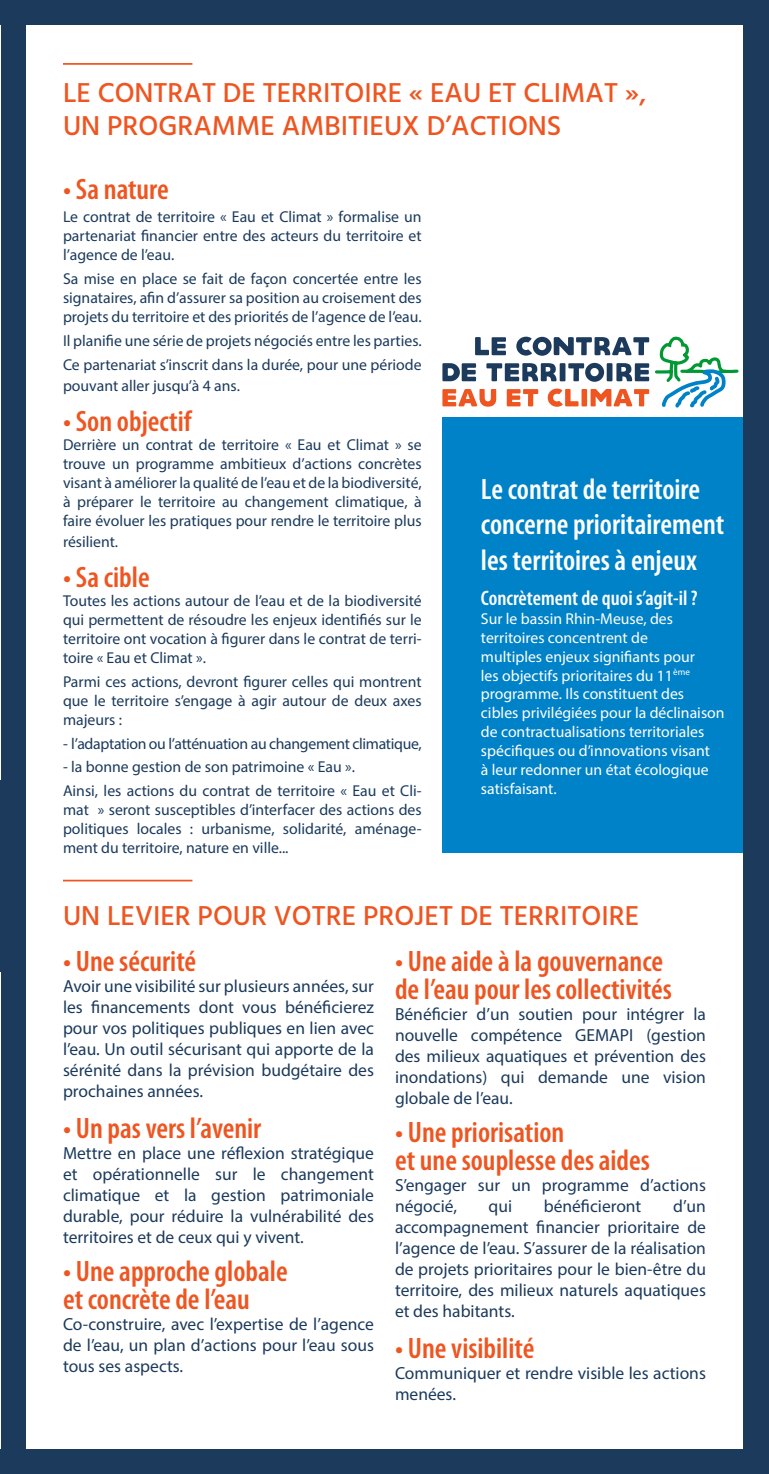
<style>
.page{position:relative;width:769px;height:1474px;background:#fff}
.page>*{position:absolute;margin:0;border:0;box-sizing:border-box;transform-origin:0 0}
.t1{font:600 condensed 29.57px/28px "Myriad Pro";color:#ee5521}
.t2{font:600 condensed 29.57px/35.5px "Myriad Pro";color:#fff}
.t3{font:500 28px/33.6px "Hind";color:#ee5521}
.t4{font:600 condensed 21px "Myriad Pro";color:#fff}
.t5{font:17.5px/21px "Myriad Pro";color:#1b3a5c;text-align:justify}
.t6{font:15.75px/18.9px "Myriad Pro";color:#1b3a5c;text-align:justify}
.t7{font:15.75px/18.9px "Myriad Pro";color:#fff}
.t8{font:15.75px "Myriad Pro";letter-spacing:-.02em;color:#1b3a5c}
</style>
<div class="page">
<hr style="left:63px;top:879px;width:129px;height:2px;background:#ee5521">
<hr style="left:63px;top:63px;width:129px;height:2px;background:#ee5521">
<hr style="left:0;top:780px;width:1px;height:191px;background:#1b3a5c">
<div style="left:442px;top:417px;width:327px;height:436px;background:#0082c9"></div>
<svg style="left:442px;top:336px;width:297px;height:72px"></svg>
<div style="left:1px;top:0;width:768px;height:24px;background:#1b3a5c"></div>
<div style="left:744px;top:0;width:25px;height:1473px;background:#1b3a5c"></div>
<div style="left:1px;top:1449px;width:768px;height:24px;background:#1b3a5c"></div>
<div style="left:1px;top:0;width:24px;height:1465px;background:#1b3a5c"></div>
<h2 class="t3" style="left:63px;top:77px;width:585px">LE CONTRAT DE TERRITOIRE « EAU ET CLIMAT »,<br>UN PROGRAMME AMBITIEUX D’ACTIONS</h2>
<h1 class="t1" style="left:63px;top:175px;width:107px">• Sa nature</h1>
<p class="t6" style="left:63px;top:207px;width:360px">Le contrat de territoire « Eau et Climat » formalise un partenariat financier entre des acteurs du territoire et l’agence de l’eau.</p>
<p class="t6" style="left:63px;top:269px;width:360px">Sa mise en place se fait de façon concertée entre les signataires, afin d’assurer sa position au croisement des projets du territoire et des priorités de l’agence de l’eau.</p>
<p class="t6" style="left:63px;top:328px;width:360px;line-height:23.8px">Il planifie une série de projets négociés entre les parties.<br>Ce partenariat s’inscrit dans la durée, pour une période</p>
<p class="t6" style="left:63px;top:376px;width:178px">pouvant aller jusqu’à 4 ans.</p>
<h1 class="t1" style="left:63px;top:408px;width:130px">• Son objectif</h1>
<p class="t6" style="left:63px;top:435px;width:360px">Derrière un contrat de territoire « Eau et Climat » se trouve un programme ambitieux d’actions concrètes visant à améliorer la qualité de l’eau et de la biodiversité, à préparer le territoire au changement climatique, à faire évoluer les pratiques pour rendre le territoire plus</p>
<p class="t6" style="left:63px;top:532px;width:57px">résilient.</p>
<h1 class="t1" style="left:63px;top:564px;width:88px">• Sa cible</h1>
<p class="t6" style="left:63px;top:591px;width:360px">Toutes les actions autour de l’eau et de la biodiversité qui permettent de résoudre les enjeux identifiés sur le territoire ont vocation à figurer dans le contrat de terri&shy;toire « Eau et Climat ».</p>
<p class="t6" style="left:63px;top:672px;width:360px">Parmi ces actions, devront figurer celles qui montrent que le territoire s’engage à agir autour de deux axes majeurs :</p>
<p class="t8" style="left:63px;top:733px;width:360px">- l’adaptation ou l’atténuation au changement climatique,</p>
<p class="t6" style="left:63px;top:755px;width:360px;line-height:23.8px">- la bonne gestion de son patrimoine « Eau ».<br>Ainsi, les actions du contrat de territoire « Eau et Cli-</p>
<p class="t6" style="left:63px;top:800px;width:360px">mat » seront susceptibles d’interfacer des actions des politiques locales : urbanisme, solidarité, aménage&shy;ment du territoire, nature en ville...</p>
<h1 class="t2" style="left:481px;top:471px;width:245px">Le contrat de territoire concerne prioritairement les territoires à enjeux</h1>
<h3 class="t4" style="left:481px;top:586px;width:218px">Concrètement de quoi s’agit-il ?</h3>
<p class="t7" style="left:481px;top:609px;width:245px">Sur le bassin Rhin-Meuse, des territoires concentrent de<br>multiples enjeux signifiants pour<br>les objectifs prioritaires du 11<sup>ème </sup>programme. Ils constituent des cibles privilégiées pour la déclinaison de contractualisations territoriales spécifiques ou d’innovations visant<br>à leur redonner un état écologique satisfaisant.</p>
<h2 class="t3" style="left:63px;top:900px;width:577px">UN LEVIER POUR VOTRE PROJET DE TERRITOIRE</h2>
<h1 class="t1" style="left:63px;top:948px;width:135px">• Une sécurité</h1>
<p class="t5" style="left:63px;top:975px;width:312px">Avoir une visibilité sur plusieurs années, sur les financements dont vous bénéficierez pour vos politiques publiques en lien avec l’eau. Un outil sécurisant qui apporte de la sérénité dans la prévision budgétaire des prochaines années.</p>
<h1 class="t1" style="left:63px;top:1114px;width:200px">• Un pas vers l’avenir</h1>
<p class="t5" style="left:63px;top:1142px;width:312px">Mettre en place une réflexion stratégique et opérationnelle sur le changement climatique et la gestion patrimoniale durable, pour réduire la vulnérabilité des territoires et de ceux qui y vivent.</p>
<h1 class="t1" style="left:63px;top:1257px;width:226px">• Une approche globale et concrète de l’eau</h1>
<p class="t5" style="left:63px;top:1313px;width:312px">Co-construire, avec l’expertise de l’agence de l’eau, un plan d’actions pour l’eau sous tous ses aspects.</p>
<h1 class="t1" style="left:395px;top:948px;width:278px">• Une aide à la gouvernance de l’eau pour les collectivités</h1>
<p class="t5" style="left:395px;top:1003px;width:312px">Bénéficier d’un soutien pour intégrer la nouvelle compétence GEMAPI (gestion des milieux aquatiques et prévention des inondations) qui demande une vision globale de l’eau.</p>
<h1 class="t1" style="left:395px;top:1119px;width:257px">• Une priorisation<br>et une souplesse des aides</h1>
<p class="t5" style="left:395px;top:1174px;width:312px">S’engager sur un programme d’actions négocié,</p>
<p class="t5" style="left:489px;top:1195px;width:25px">qui</p>
<p class="t5" style="left:544px;top:1195px;width:99px">bénéficieront</p>
<p class="t5" style="left:395px;top:1195px;width:312px;text-indent:278px">d’un accompagnement financier prioritaire de l’agence de l’eau. S’assurer de la réalisation de projets prioritaires pour le bien-être du territoire, des milieux naturels aquatiques et des habitants.</p>
<h1 class="t1" style="left:395px;top:1334px;width:141px">• Une visibilité</h1>
<p class="t5" style="left:395px;top:1362px;width:312px">Communiquer et rendre visible les actions menées.</p>
</div>
